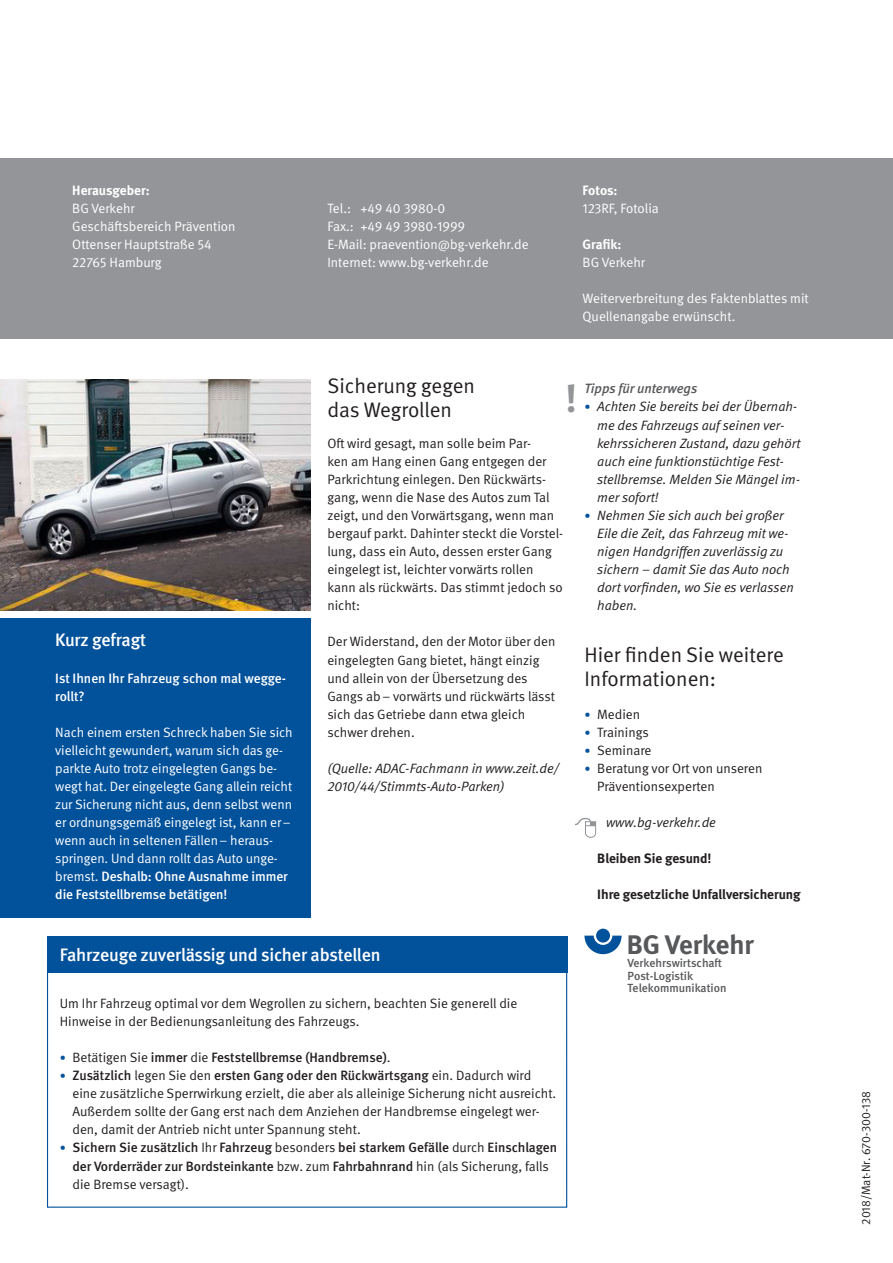
<style>
.page{position:relative;width:893px;height:1263px;background:#fff}
.page>*{position:absolute;margin:0;border:0;box-sizing:border-box;transform-origin:0 0}
.t1{font:700 39.3px "DGUV Meta";color:#939598}
.t2{font:700 26.85px "DGUV Meta";color:#57585a}
.t3{font:21px/24px "DGUV Meta";color:#231f20}
.t4{font:500 18px "DGUV Meta";letter-spacing:-.015em;color:#fff}
.t5{font:13.5px/18.1px "DGUV Meta";color:#231f20}
.t6{font:13.5px/18.1px "DGUV Meta";letter-spacing:-.005em;color:#fff}
.t7{font:italic 13.5px/18.1px "DGUV Meta";color:#231f20}
.t8{font:500 13.5px/18.1px "DGUV Meta";color:#231f20}
.t9{font:700 13.5px "DGUV Meta";color:#231f20}
.t10{font:500 13.5px/18.1px "DGUV Meta";color:#fff}
.t11{font:700 13.5px "DGUV Meta";color:#fff}
.t12{font:italic 500 13.5px "DGUV Meta";color:#57585a}
.t13{font:12px "DGUV Meta";color:#231f20}
.t14{font:500 11.85px/12.6px "DGUV Meta";color:#57585a}
.s1{font-weight:500}
.s2{font-style:normal;font-size:12px;color:#01519b}
.s3{font-size:12px;color:#01519b}
.s4{font-weight:400;font-size:12px;color:#01519b}
.s5{font-weight:400}
</style>
<div class="page">
<div style="left:0;top:158px;width:893px;height:181px;background:#939598"></div>
<div style="left:47px;top:936px;width:520px;height:37px;background:#01519b"></div>
<svg style="left:575px;top:817px;width:22px;height:21px"></svg>
<img style="left:0;top:379px;width:310px;height:231px">
<div style="left:0;top:618px;width:310px;height:299px;background:#01519b"></div>
<svg style="left:47px;top:959px;width:521px;height:249px"></svg>
<svg style="left:584px;top:935px;width:38px;height:19px"></svg>
<div style="left:596px;top:929px;width:14px;height:13px;background:#01519b;border-radius:50%"></div>
<p class="t11" style="left:72px;top:182px;width:79px">Herausgeber:</p>
<p class="t6" style="left:72px;top:199px;width:165px">BG Verkehr<br>Geschäftsbereich Prävention<br>Ottenser Hauptstraße 54<br>22765 Hamburg</p>
<p class="t6" style="left:327px;top:199px;width:203px">Tel.: +49 40 3980-0<br>Fax.: +49 49 3980-1999<br>E-Mail: praevention@bg-verkehr.de<br>Internet: www.bg-verkehr.de</p>
<p class="t11" style="left:583px;top:182px;width:37px">Fotos:</p>
<p class="t6" style="left:583px;top:199px;width:78px">123RF, Fotolia</p>
<p class="t11" style="left:583px;top:236px;width:40px">Grafik:</p>
<p class="t6" style="left:583px;top:253px;width:64px">BG Verkehr</p>
<p class="t6" style="left:583px;top:290px;width:228px">Weiterverbreitung des Faktenblattes mit<br>Quellenangabe erwünscht.</p>
<h3 class="t4" style="left:55px;top:630px;width:92px">Kurz gefragt</h3>
<p class="t10" style="left:55px;top:669px;width:232px">Ist Ihnen Ihr Fahrzeug schon mal wegge&shy;rollt?</p>
<p class="t6" style="left:55px;top:723px;width:239px">Nach einem ersten Schreck haben Sie sich vielleicht gewundert, warum sich das ge&shy;parkte Auto trotz eingelegten Gangs be&shy;wegt hat. Der eingelegte Gang allein reicht zur Sicherung nicht aus, denn selbst wenn er ordnungsgemäß eingelegt ist, kann er– wenn auch in seltenen Fällen– heraus&shy;springen. Und dann rollt das Auto unge&shy;bremst. <span class="s1">Deshalb: Ohne Ausnahme immer die Feststellbremse betätigen!</span></p>
<h3 class="t3" style="left:327px;top:375px;width:149px">Sicherung gegen das Wegrollen</h3>
<p class="t5" style="left:327px;top:434px;width:237px">Oft wird gesagt, man solle beim Par-<br>ken am Hang einen Gang entgegen der Parkrichtung einlegen. Den Rückwärts&shy;gang, wenn die Nase des Autos zum Tal zeigt, und den Vorwärtsgang, wenn man bergauf parkt. Dahinter steckt die Vorstel&shy;lung, dass ein Auto, dessen erster Gang eingelegt ist, leichter vorwärts rollen kann als rückwärts. Das stimmt jedoch so nicht:</p>
<p class="t5" style="left:327px;top:633px;width:230px">Der Widerstand, den der Motor über den eingelegten Gang bietet, hängt einzig und allein von der Übersetzung des Gangs ab– vorwärts und rückwärts lässt sich das Getriebe dann etwa gleich schwer drehen.</p>
<p class="t7" style="left:327px;top:759px;width:233px">(Quelle: ADAC-Fachmann in www.zeit.de/<br>2010/44/Stimmts-Auto-Parken)</p>
<h1 class="t1" style="left:566px;top:375px;width:13px">!</h1>
<p class="t12" style="left:584px;top:381px;width:114px">Tipps für unterwegs</p>
<p class="t7" style="left:597px;top:398px;width:205px;text-indent:-13px"><span class="s2">•</span> Achten Sie bereits bei der Übernah&shy;me des Fahrzeugs auf seinen ver&shy;kehrssicheren Zustand, dazu gehört auch eine funktionstüchtige Fest&shy;stellbremse. Melden Sie Mängel im&shy;mer sofort!</p>
<p class="t7" style="left:597px;top:506px;width:198px;text-indent:-13px"><span class="s2">•</span> Nehmen Sie sich auch bei großer<br>Eile die Zeit, das Fahrzeug mit we&shy;nigen Handgriffen zuverlässig zu sichern – damit Sie das Auto noch dort vorfinden, wo Sie es verlassen haben.</p>
<h3 class="t3" style="left:584px;top:643px;width:201px">Hier finden Sie weitere<br>Informationen:</h3>
<p class="t5" style="left:584px;top:705px;width:57px"><span class="s3">•</span> Medien</p>
<p class="t5" style="left:584px;top:723px;width:66px"><span class="s3">•</span> Trainings</p>
<p class="t5" style="left:584px;top:741px;width:68px"><span class="s3">•</span> Seminare</p>
<p class="t5" style="left:597px;top:759px;width:167px;text-indent:-13px"><span class="s3">•</span> Beratung vor Ort von unseren<br>Präventionsexperten</p>
<p class="t7" style="left:606px;top:814px;width:111px">www.bg-verkehr.de</p>
<p class="t9" style="left:597px;top:850px;width:116px">Bleiben Sie gesund!</p>
<p class="t9" style="left:597px;top:887px;width:205px">Ihre gesetzliche Unfallversicherung</p>
<h3 class="t4" style="left:60px;top:945px;width:322px">Fahrzeuge zuverlässig und sicher abstellen</h3>
<p class="t5" style="left:60px;top:994px;width:459px">Um Ihr Fahrzeug optimal vor dem Wegrollen zu sichern, beachten Sie generell die<br>Hinweise in der Bedienungsanleitung des Fahrzeugs.</p>
<p class="t8" style="left:60px;top:1049px;width:332px"><span class="s4">•</span> <span class="s5">Betätigen Sie</span> immer <span class="s5">die</span> Feststellbremse (Handbremse)<span class="s5">.</span></p>
<p class="t5" style="left:72px;top:1067px;width:485px;text-indent:-13px"><span class="s3">•</span> <span class="s1">Zusätzlich</span> legen Sie den <span class="s1">ersten Gang oder den Rückwärtsgang</span> ein. Dadurch wird eine zusätzliche Sperrwirkung erzielt, die aber als alleinige Sicherung nicht ausreicht.<br>Außerdem sollte der Gang erst nach dem Anziehen der Handbremse eingelegt wer&shy;den, damit der Antrieb nicht unter Spannung steht.</p>
<p class="t8" style="left:72px;top:1139px;width:486px;text-indent:-13px"><span class="s4">•</span> Sichern Sie zusätzlich <span class="s5">Ihr</span> Fahrzeug <span class="s5">besonders</span> bei starkem Gefälle <span class="s5">durch</span> Einschlagen der Vorderräder zur Bordsteinkante <span class="s5">bzw. zum</span> Fahrbahnrand <span class="s5">hin (als Sicherung, falls die Bremse versagt).</span></p>
<h2 class="t2" style="left:627px;top:929px;width:129px">BG Verkehr</h2>
<p class="t14" style="left:628px;top:957px;width:100px">Verkehrswirtschaft<br>Post-Logistik<br>Telekommunikation</p>
<p class="t13" style="left:859px;top:1225px;width:135px;rotate:-90deg">2018/Mat-Nr. 670-300-138</p>
</div>
